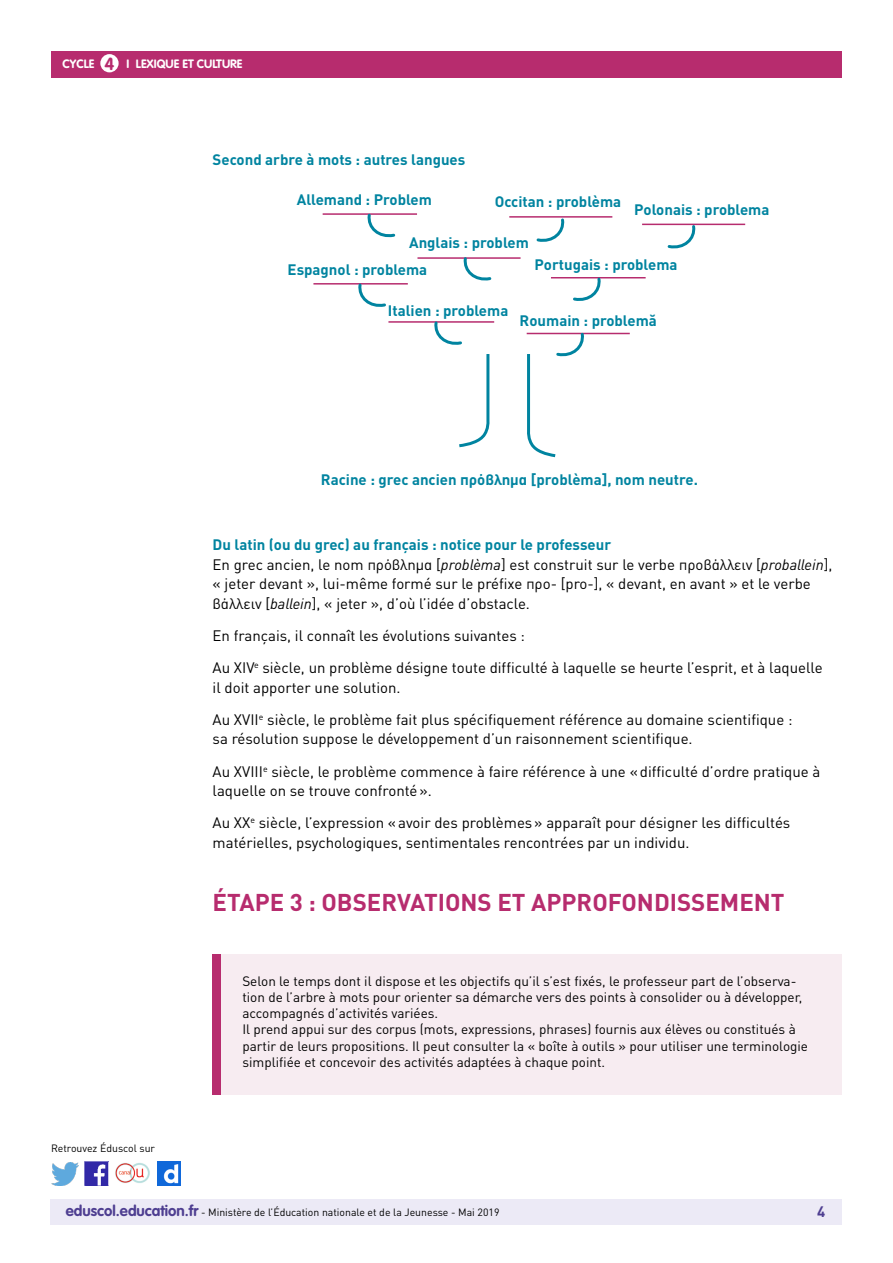
<style>
.page{position:relative;width:893px;height:1263px;background:#fff}
.page>*{position:absolute;margin:0;border:0;box-sizing:border-box;transform-origin:0 0}
.t1{font:700 24px "DIN Pro";color:#b72c6e}
.t2{font:700 17.25px "VAG Rounded Std";color:#b72c6e}
.t3{font:15px/32.2px "DIN Pro";color:#000}
.t4{font:700 15px "DIN Pro";color:#0084a0}
.t5{font:700 15px "DIN Pro";color:#4e3e91}
.t6{font:13.5px/16.2px "DIN Pro";color:#000}
.t7{font:700 12px "VAG Rounded Std";color:#fff}
.t8{font:10.5px "DIN Pro";color:#000}
.s1{font-weight:700;color:#0084a0}
.s2{font-style:italic}
.s3{font-family:"VAG Rounded Std";font-weight:700;font-size:15px;color:#4e3e91}
</style>
<div class="page">
<div style="left:50px;top:1199px;width:791px;height:26px;background:#eceaf6"></div>
<div style="left:51px;top:51px;width:791px;height:27px;background:#b72c6e"></div>
<div style="left:100px;top:54px;width:19px;height:18px;background:#fff;border-radius:50%"></div>
<img style="left:85px;top:1162px;width:23px;height:23px">
<img style="left:51px;top:1163px;width:28px;height:22px">
<img style="left:158px;top:1162px;width:22px;height:23px">
<img style="left:115px;top:1163px;width:35px;height:20px">
<hr style="left:527px;top:333px;width:103px;height:1px;background:#b72c6e">
<hr style="left:313px;top:283px;width:95px;height:2px;background:#b72c6e">
<hr style="left:551px;top:277px;width:95px;height:1px;background:#b72c6e">
<svg style="left:357px;top:257px;width:244px;height:201px"></svg>
<svg style="left:536px;top:218px;width:29px;height:24px"></svg>
<hr style="left:509px;top:216px;width:103px;height:2px;background:#b72c6e">
<hr style="left:642px;top:224px;width:103px;height:1px;background:#b72c6e">
<svg style="left:666px;top:223px;width:30px;height:26px"></svg>
<hr style="left:323px;top:213px;width:94px;height:2px;background:#b72c6e">
<svg style="left:367px;top:213px;width:30px;height:25px"></svg>
<div style="left:213px;top:954px;width:629px;height:140px;background:#f7ecf1"></div>
<div style="left:213px;top:954px;width:8px;height:140px;background:#b72c6e"></div>
<p class="t2" style="left:105px;top:53px;width:11px">4</p>
<p class="t7" style="left:63px;top:57px;width:33px">CYCLE</p>
<p class="t7" style="left:127px;top:57px;width:117px">I LEXIQUE ET CULTURE</p>
<p class="t4" style="left:213px;top:149px;width:254px">Second arbre à mots : autres langues</p>
<p class="t4" style="left:297px;top:190px;width:137px">Allemand : Problem</p>
<p class="t4" style="left:495px;top:192px;width:128px">Occitan : problèma</p>
<p class="t4" style="left:409px;top:233px;width:121px">Anglais : problem</p>
<p class="t4" style="left:634px;top:200px;width:137px">Polonais : problema</p>
<p class="t4" style="left:288px;top:260px;width:141px">Espagnol : problema</p>
<p class="t4" style="left:535px;top:254px;width:144px">Portugais : problema</p>
<p class="t4" style="left:388px;top:300px;width:122px">Italien : problema</p>
<p class="t4" style="left:520px;top:310px;width:139px">Roumain : problemă</p>
<p class="t4" style="left:321px;top:470px;width:379px">Racine : grec ancien πρόβλημα [problèma], nom neutre.</p>
<p class="t3" style="left:213px;top:535px;width:621px;line-height:19.5px"><span class="s1">Du latin (ou du grec) au français : notice pour le professeur<br></span>En grec ancien, le nom πρόβλημα [<span class="s2">problèma</span>] est construit sur le verbe προβάλλειν [<span class="s2">proballein</span>], « jeter devant », lui-même formé sur le préfixe προ- [pro-], « devant, en avant » et le verbe βάλλειν [<span class="s2">ballein</span>], « jeter », d’où l’idée d’obstacle.</p>
<p class="t3" style="left:213px;top:619px;width:612px">En français, il connaît les évolutions suivantes :<br>Au XIV<sup>e</sup> siècle, un problème désigne toute difficulté à laquelle se heurte l’esprit, et à laquelle</p>
<p class="t3" style="left:213px;top:671px;width:581px">il doit apporter une solution.<br>Au XVII<sup>e</sup> siècle, le problème fait plus spécifiquement référence au domaine scientifique :</p>
<p class="t3" style="left:213px;top:722px;width:609px">sa résolution suppose le développement d’un raisonnement scientifique.<br>Au XVIII<sup>e</sup> siècle, le problème commence à faire référence à une «difficulté d’ordre pratique à</p>
<p class="t3" style="left:213px;top:774px;width:579px">laquelle on se trouve confronté».<br>Au XX<sup>e</sup> siècle, l’expression «avoir des problèmes» apparaît pour désigner les difficultés</p>
<p class="t3" style="left:213px;top:826px;width:478px">matérielles, psychologiques, sentimentales rencontrées par un individu.</p>
<h1 class="t1" style="left:213px;top:886px;width:573px">ÉTAPE 3 : OBSERVATIONS ET APPROFONDISSEMENT</h1>
<p class="t6" style="left:242px;top:972px;width:567px">Selon le temps dont il dispose et les objectifs qu’il s’est fixés, le professeur part de l’observa&shy;tion de l’arbre à mots pour orienter sa démarche vers des points à consolider ou à développer, accompagnés d’activités variées.<br>Il prend appui sur des corpus (mots, expressions, phrases) fournis aux élèves ou constitués à partir de leurs propositions. Il peut consulter la « boîte à outils » pour utiliser une terminologie simplifiée et concevoir des activités adaptées à chaque point.</p>
<p class="t8" style="left:51px;top:1141px;width:106px">Retrouvez Éduscol sur</p>
<p class="t8" style="left:66px;top:1205px;width:435px"><span class="s3">eduscol.education.fr</span> - Ministère de l’Éducation nationale et de la Jeunesse - Mai 2019</p>
<p class="t5" style="left:817px;top:1201px;width:10px">4</p>
</div>
